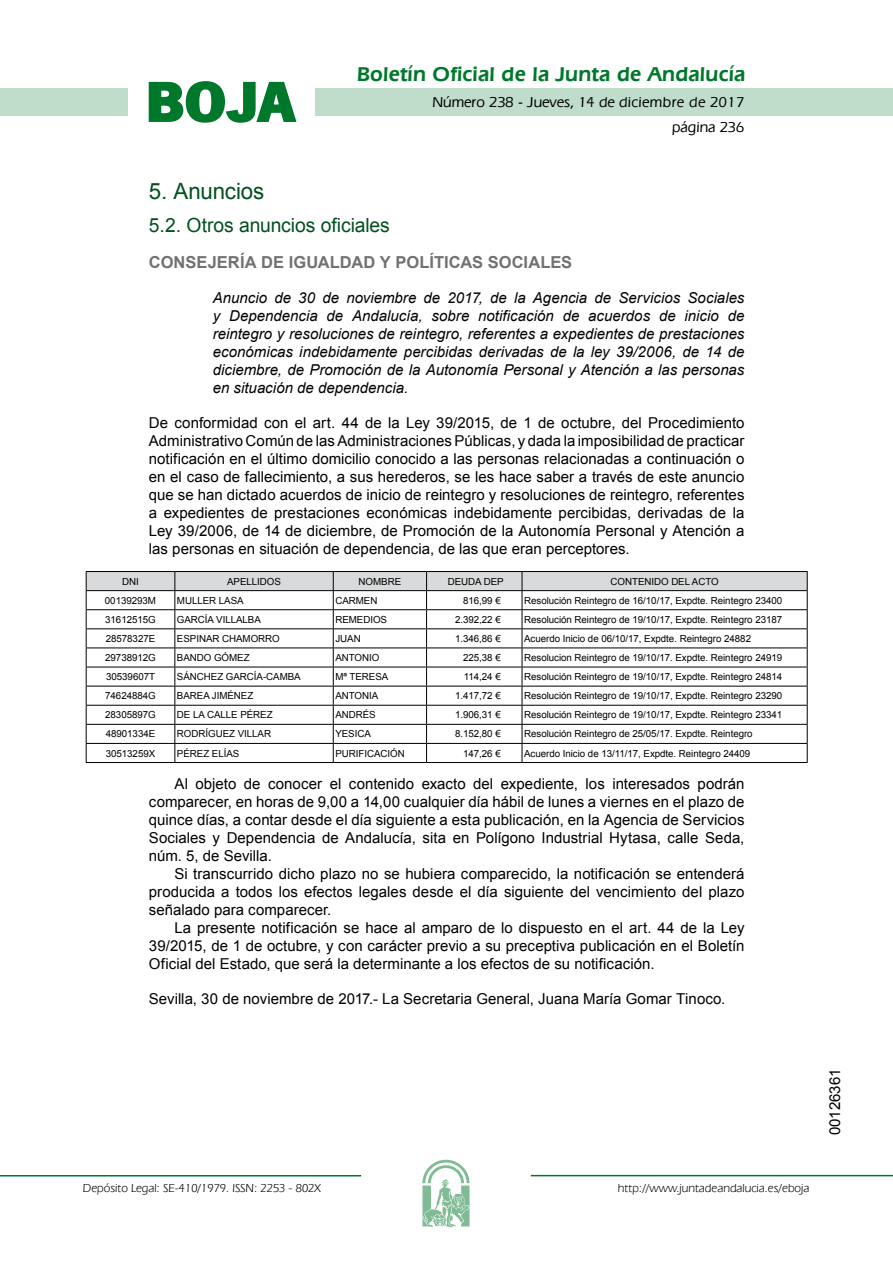
<style>
.page{position:relative;width:893px;height:1263px;background:#fff}
.page>*{position:absolute;margin:0;border:0;box-sizing:border-box;transform-origin:0 0}
.t1{font:700 57.75px "News Got T";color:#00782c;scale:1.14 1}
.t2{font:22.5px "Arial";letter-spacing:-.005em;color:#00501f}
.t3{font:600 21px "Eras IT Cby BT";letter-spacing:.01em;color:#00782c}
.t4{font:19.5px "Arial";letter-spacing:-.005em;color:#00501f}
.t5{font:700 16.5px "Arial";color:#707173}
.t6{font:15px/18px "Arial";color:#000;text-align:justify}
.t7{font:italic 15px/18px "Arial";color:#000;text-align:justify}
.t8{font:500 15px/24.5px "Eras IT Cby BT";color:#000;text-align:right}
.t9{font:12px "Eras IT Cby BT";color:#000}
.t10{font:9.75px "Arial";letter-spacing:-.005em;color:#000}
</style>
<div class="page">
<div style="left:315px;top:88px;width:577px;height:28px;background:#bfddca"></div>
<div style="left:0;top:88px;width:128px;height:28px;background:#bfddca"></div>
<hr style="left:0;top:1175px;width:361px;height:2px;background:#00782c">
<svg style="left:422px;top:1159px;width:47px;height:68px"></svg>
<hr style="left:531px;top:1175px;width:361px;height:1px;background:#00782c">
<svg style="left:148px;top:81px;width:149px;height:42px"></svg>
<hr style="left:86px;top:571px;width:89px;height:1px;background:#000">
<hr style="left:175px;top:571px;width:158px;height:1px;background:#000">
<hr style="left:333px;top:571px;width:93px;height:1px;background:#000">
<hr style="left:426px;top:571px;width:96px;height:1px;background:#000">
<hr style="left:522px;top:571px;width:285px;height:1px;background:#000">
<svg style="left:86px;top:572px;width:721px;height:190px"></svg>
<hr style="left:86px;top:762px;width:89px;height:1px;background:#000">
<hr style="left:175px;top:762px;width:158px;height:1px;background:#000">
<hr style="left:333px;top:762px;width:93px;height:1px;background:#000">
<hr style="left:426px;top:762px;width:96px;height:1px;background:#000">
<hr style="left:522px;top:762px;width:285px;height:1px;background:#000">
<h1 class="t1" style="left:145px;top:68px;width:133px">BOJA</h1>
<h3 class="t3" style="left:357px;top:62px;width:390px">Boletín Oficial de la Junta de Andalucía</h3>
<p class="t8" style="left:432px;top:90px;width:313px">Número 238 - Jueves, 14 de diciembre de 2017 página 236</p>
<h2 class="t2" style="left:149px;top:177px;width:117px">5. Anuncios</h2>
<h3 class="t4" style="left:149px;top:212px;width:242px">5.2. Otros anuncios oficiales</h3>
<p class="t5" style="left:149px;top:251px;width:425px">CONSEJERÍA DE IGUALDAD Y POLÍTICAS SOCIALES</p>
<p class="t7" style="left:213px;top:289px;width:533px">Anuncio de 30 de noviembre de 2017, de la Agencia de Servicios Sociales y Dependencia de Andalucía, sobre notificación de acuerdos de inicio de reintegro y resoluciones de reintegro, referentes a expedientes de prestaciones económicas indebidamente percibidas derivadas de la ley 39/2006, de 14 de diciembre, de Promoción de la Autonomía Personal y Atención a las personas en situación de dependencia.</p>
<p class="t6" style="left:149px;top:414px;width:597px">De conformidad con el art. 44 de la Ley 39/2015, de 1 de octubre, del Procedimiento Administrativo Común de las Administraciones Públicas, y dada la imposibilidad de practicar notificación en el último domicilio conocido a las personas relacionadas a continuación o en el caso de fallecimiento, a sus herederos, se les hace saber a través de este anuncio que se han dictado acuerdos de inicio de reintegro y resoluciones de reintegro, referentes a expedientes de prestaciones económicas indebidamente percibidas, derivadas de la Ley 39/2006, de 14 de diciembre, de Promoción de la Autonomía Personal y Atención a las personas en situación de dependencia, de las que eran perceptores.</p>
<p class="t10" style="left:122px;top:575px;width:18px">DNI</p>
<p class="t10" style="left:227px;top:575px;width:55px">APELLIDOS</p>
<p class="t10" style="left:358px;top:575px;width:44px">NOMBRE</p>
<p class="t10" style="left:447px;top:575px;width:57px">DEUDA DEP</p>
<p class="t10" style="left:610px;top:575px;width:110px">CONTENIDO DEL ACTO</p>
<p class="t10" style="left:105px;top:594px;width:53px">00139293M</p>
<p class="t10" style="left:177px;top:594px;width:68px">MULLER LASA</p>
<p class="t10" style="left:335px;top:594px;width:44px">CARMEN</p>
<p class="t10" style="left:463px;top:594px;width:39px">816,99 €</p>
<p class="t10" style="left:524px;top:594px;width:259px">Resolución Reintegro de 16/10/17, Expdte. Reintegro 23400</p>
<p class="t10" style="left:105px;top:613px;width:52px">31612515G</p>
<p class="t10" style="left:177px;top:613px;width:85px">GARCÍA VILLALBA</p>
<p class="t10" style="left:335px;top:613px;width:53px">REMEDIOS</p>
<p class="t10" style="left:455px;top:613px;width:47px">2.392,22 €</p>
<p class="t10" style="left:524px;top:613px;width:259px">Resolución Reintegro de 19/10/17, Expdte. Reintegro 23187</p>
<p class="t10" style="left:106px;top:632px;width:51px">28578327E</p>
<p class="t10" style="left:177px;top:632px;width:104px">ESPINAR CHAMORRO</p>
<p class="t10" style="left:335px;top:632px;width:27px">JUAN</p>
<p class="t10" style="left:455px;top:632px;width:47px">1.346,86 €</p>
<p class="t10" style="left:524px;top:632px;width:228px">Acuerdo Inicio de 06/10/17, Expdte. Reintegro 24882</p>
<p class="t10" style="left:105px;top:651px;width:52px">29738912G</p>
<p class="t10" style="left:177px;top:651px;width:74px">BANDO GÓMEZ</p>
<p class="t10" style="left:335px;top:651px;width:45px">ANTONIO</p>
<p class="t10" style="left:463px;top:651px;width:39px">225,38 €</p>
<p class="t10" style="left:524px;top:651px;width:259px">Resolucion Reintegro de 19/10/17. Expdte. Reintegro 24919</p>
<p class="t10" style="left:106px;top:670px;width:50px">30539607T</p>
<p class="t10" style="left:177px;top:670px;width:125px">SÁNCHEZ GARCÍA-CAMBA</p>
<p class="t10" style="left:335px;top:670px;width:54px">Mª TERESA</p>
<p class="t10" style="left:464px;top:670px;width:38px">114,24 €</p>
<p class="t10" style="left:524px;top:670px;width:259px">Resolución Reintegro de 19/10/17, Expdte. Reintegro 24814</p>
<p class="t10" style="left:105px;top:689px;width:52px">74624884G</p>
<p class="t10" style="left:177px;top:689px;width:78px">BAREA JIMÉNEZ</p>
<p class="t10" style="left:335px;top:689px;width:44px">ANTONIA</p>
<p class="t10" style="left:455px;top:689px;width:47px">1.417,72 €</p>
<p class="t10" style="left:524px;top:689px;width:259px">Resolución Reintegro de 19/10/17, Expdte. Reintegro 23290</p>
<p class="t10" style="left:105px;top:709px;width:52px">28305897G</p>
<p class="t10" style="left:177px;top:709px;width:97px">DE LA CALLE PÉREZ</p>
<p class="t10" style="left:335px;top:709px;width:42px">ANDRÉS</p>
<p class="t10" style="left:455px;top:709px;width:47px">1.906,31 €</p>
<p class="t10" style="left:524px;top:709px;width:259px">Resolución Reintegro de 19/10/17, Expdte. Reintegro 23341</p>
<p class="t10" style="left:106px;top:728px;width:51px">48901334E</p>
<p class="t10" style="left:177px;top:728px;width:96px">RODRÍGUEZ VILLAR</p>
<p class="t10" style="left:335px;top:728px;width:37px">YESICA</p>
<p class="t10" style="left:455px;top:728px;width:47px">8.152,80 €</p>
<p class="t10" style="left:524px;top:728px;width:230px">Resolución Reintegro de 25/05/17. Expdte. Reintegro</p>
<p class="t10" style="left:106px;top:747px;width:51px">30513259X</p>
<p class="t10" style="left:177px;top:747px;width:64px">PÉREZ ELÍAS</p>
<p class="t10" style="left:335px;top:747px;width:71px">PURIFICACIÓN</p>
<p class="t10" style="left:463px;top:747px;width:39px">147,26 €</p>
<p class="t10" style="left:524px;top:747px;width:228px">Acuerdo Inicio de 13/11/17, Expdte. Reintegro 24409</p>
<p class="t6" style="left:149px;top:775px;width:597px;text-indent:26px">Al objeto de conocer el contenido exacto del expediente, los interesados podrán comparecer, en horas de 9,00 a 14,00 cualquier día hábil de lunes a viernes en el plazo de quince días, a contar desde el día siguiente a esta publicación, en la Agencia de Servicios Sociales y Dependencia de Andalucía, sita en Polígono Industrial Hytasa, calle Seda, núm. 5, de Sevilla.</p>
<p class="t6" style="left:149px;top:865px;width:597px;text-indent:26px">Si transcurrido dicho plazo no se hubiera comparecido, la notificación se entenderá producida a todos los efectos legales desde el día siguiente del vencimiento del plazo señalado para comparecer.</p>
<p class="t6" style="left:149px;top:919px;width:597px;text-indent:26px">La presente notificación se hace al amparo de lo dispuesto en el art. 44 de la Ley 39/2015, de 1 de octubre, y con carácter previo a su preceptiva publicación en el Boletín Oficial del Estado, que será la determinante a los efectos de su notificación.</p>
<p class="t6" style="left:149px;top:990px;width:578px">Sevilla, 30 de noviembre de 2017.- La Secretaria General, Juana María Gomar Tinoco.</p>
<p class="t9" style="left:83px;top:1181px;width:239px">Depósito Legal: SE-410/1979. ISSN: 2253 - 802X</p>
<p class="t9" style="left:618px;top:1181px;width:193px">http://www.juntadeandalucia.es/eboja</p>
<p class="t6" style="left:826px;top:1135px;width:68px;rotate:-90deg">00126361</p>
</div>
